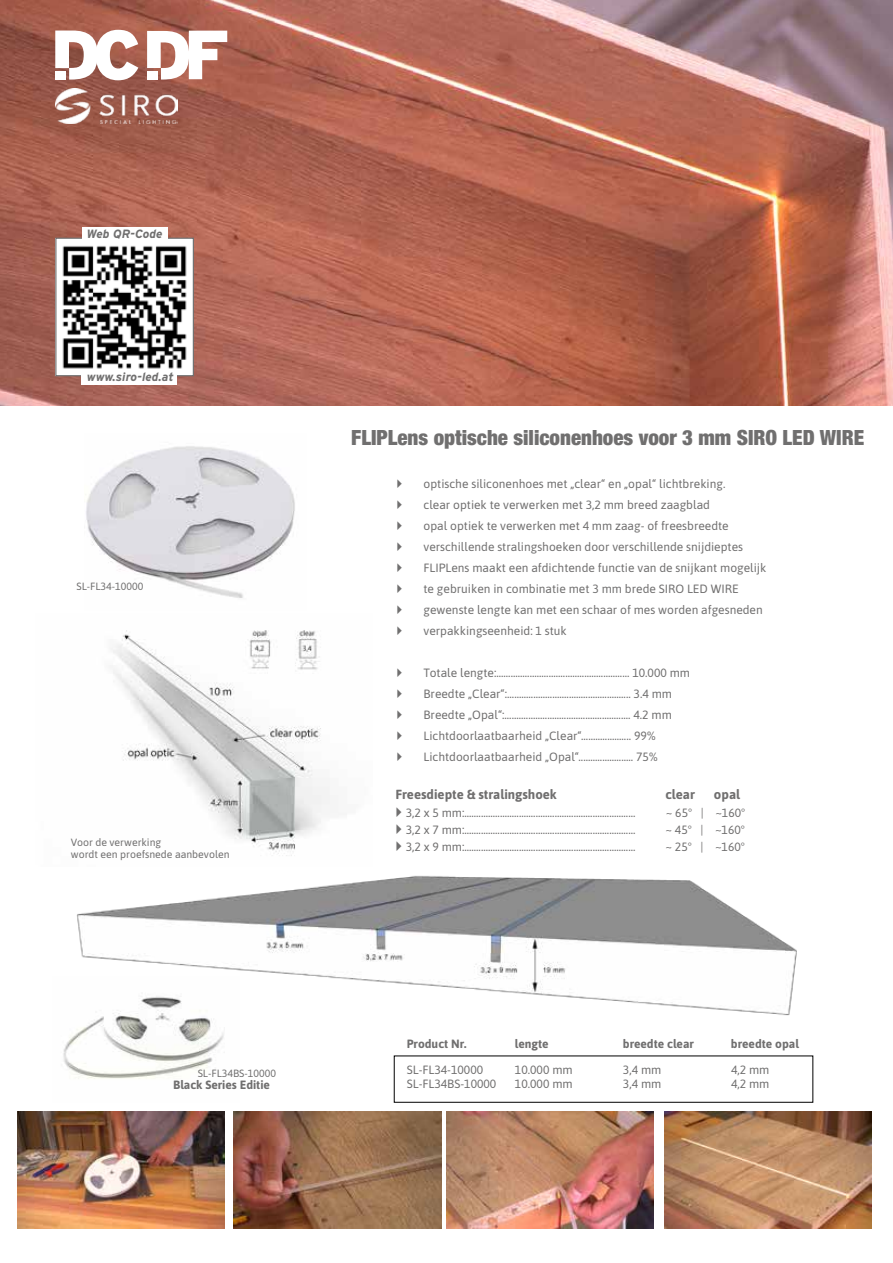
<style>
.page{position:relative;width:893px;height:1263px;background:#fff}
.page>*{position:absolute;margin:0;border:0;box-sizing:border-box;transform-origin:0 0}
.t1{font:900 condensed 21px "Helvetica Neue LTW1 G";color:#706f6f}
.t2{font:700 13.2px "Asap";color:#706f6f}
.t3{font:12px/21px "Asap";color:#706f6f}
.t4{font:700 12px "Asap";color:#706f6f}
.t5{font:italic 700 12px "Interstate";color:#706f6f}
.t6{font:10.5px/12.6px "Asap";color:#706f6f}
</style>
<div class="page">
<img style="left:111px;top:630px;width:219px;height:186px">
<img style="left:0;top:0;width:893px;height:405px">
<img style="left:85px;top:446px;width:210px;height:152px">
<img style="left:17px;top:1111px;width:207px;height:117px">
<img style="left:234px;top:1111px;width:207px;height:117px">
<img style="left:447px;top:1111px;width:207px;height:117px">
<img style="left:664px;top:1111px;width:207px;height:117px">
<img style="left:57px;top:240px;width:135px;height:134px">
<div style="left:55px;top:238px;width:139px;height:138px;border:1px solid #706f6f"></div>
<div style="left:82px;top:227px;width:86px;height:16px;background:#fff"></div>
<div style="left:81px;top:370px;width:96px;height:15px;background:#fff"></div>
<img style="left:76px;top:816px;width:721px;height:200px">
<img style="left:63px;top:977px;width:176px;height:102px">
<img style="left:55px;top:88px;width:122px;height:36px">
<svg style="left:55px;top:30px;width:83px;height:50px"></svg>
<svg style="left:147px;top:31px;width:80px;height:49px"></svg>
<svg style="left:397px;top:824px;width:4px;height:10px"></svg>
<svg style="left:397px;top:841px;width:4px;height:10px"></svg>
<p class="t5" style="left:87px;top:227px;width:77px">Web QR-Code</p>
<p class="t5" style="left:87px;top:370px;width:88px">www.siro-led.at</p>
<p class="t6" style="left:77px;top:580px;width:68px">SL-FL34-10000</p>
<p class="t6" style="left:71px;top:835px;width:160px">Voor de verwerking<br>wordt een proefsnede aanbevolen</p>
<p class="t6" style="left:198px;top:1067px;width:80px">SL-FL34BS-10000</p>
<p class="t4" style="left:173px;top:1076px;width:98px">Black Series Editie</p>
<h1 class="t1" style="left:351px;top:424px;width:514px">FLIPLens optische siliconenhoes voor 3 mm SIRO LED WIRE</h1>
<p class="t3" style="left:423px;top:472px;width:344px">optische siliconenhoes met „clear“ en „opal“ lichtbreking.<br>clear optiek te verwerken met 3,2 mm breed zaagblad<br>opal optiek te verwerken met 4 mm zaag- of freesbreedte verschillende stralingshoeken door verschillende snijdieptes FLIPLens maakt een afdichtende functie van de snijkant mogelijk te gebruiken in combinatie met 3 mm brede SIRO LED WIRE gewenste lengte kan met een schaar of mes worden afgesneden verpakkingseenheid: 1 stuk</p>
<p class="t3" style="left:423px;top:661px;width:268px">Totale lengte:........................................................ 10.000 mm Breedte „Clear“:.................................................... 3.4 mm Breedte „Opal“:..................................................... 4.2 mm Lichtdoorlaatbaarheid „Clear“..................... 99% Lichtdoorlaatbaarheid „Opal“....................... 75%</p>
<p class="t2" style="left:395px;top:785px;width:163px">Freesdiepte &amp; stralingshoek</p>
<p class="t2" style="left:665px;top:785px;width:31px">clear</p>
<p class="t2" style="left:714px;top:785px;width:28px">opal</p>
<p class="t3" style="left:406px;top:802px;width:231px">3,2 x 5 mm:........................................................................</p>
<p class="t3" style="left:666px;top:802px;width:81px">~ 65° | ~160°</p>
<p class="t3" style="left:406px;top:818px;width:231px">3,2 x 7 mm:........................................................................</p>
<p class="t3" style="left:665px;top:818px;width:81px">~ 45° | ~160°</p>
<p class="t3" style="left:406px;top:835px;width:231px">3,2 x 9 mm:........................................................................</p>
<p class="t3" style="left:665px;top:835px;width:81px">~ 25° | ~160°</p>
<p class="t4" style="left:407px;top:1036px;width:61px">Product Nr.</p>
<p class="t4" style="left:515px;top:1036px;width:35px">lengte</p>
<p class="t4" style="left:623px;top:1036px;width:73px">breedte clear</p>
<p class="t4" style="left:731px;top:1036px;width:70px">breedte opal</p>
<p class="t3" style="left:407px;top:1058px;width:78px">SL-FL34-10000</p>
<p class="t3" style="left:515px;top:1058px;width:59px">10.000 mm</p>
<p class="t3" style="left:623px;top:1058px;width:40px">3,4 mm</p>
<p class="t3" style="left:731px;top:1058px;width:40px">4,2 mm</p>
<p class="t3" style="left:407px;top:1072px;width:91px">SL-FL34BS-10000</p>
<p class="t3" style="left:515px;top:1072px;width:59px">10.000 mm</p>
<p class="t3" style="left:623px;top:1072px;width:40px">3,4 mm</p>
<p class="t3" style="left:731px;top:1072px;width:40px">4,2 mm</p>
</div>
